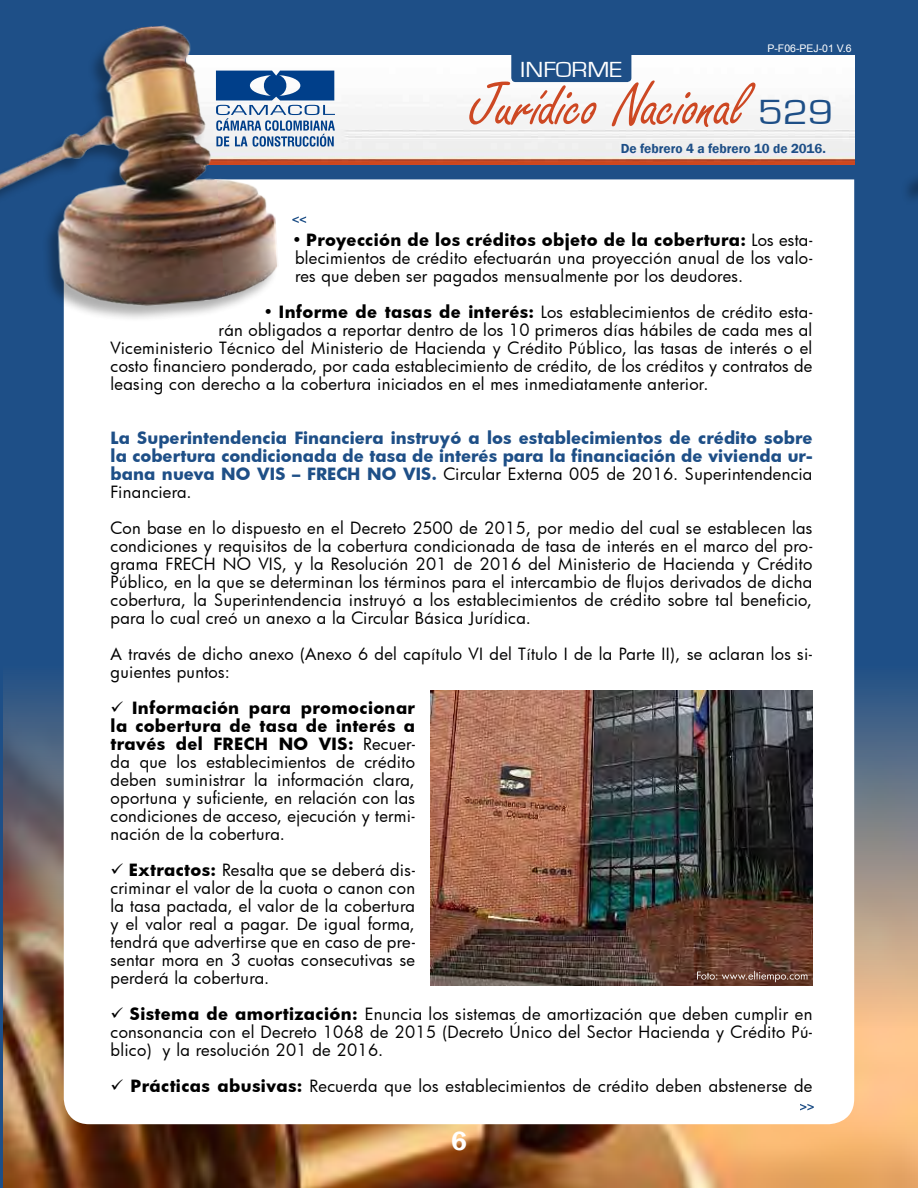
<style>
.page{position:relative;width:918px;height:1188px;background:#1e4f87}
.page>*{position:absolute;margin:0;border:0;box-sizing:border-box;transform-origin:0 0}
.t1{font:66px "Freestyle Scr D";letter-spacing:-.01em;color:#cd4823}
.t2{font:36px "Eurostile";color:#1e4f87;scale:1.14 1}
.t3{font:600 27px "Franklin Gothic";color:#fff}
.t4{font:22.5px "Eurostile";color:#fff;scale:1.14 1}
.t5{font:16.5px/18px "Futura";letter-spacing:.02em;color:#000;text-align:justify}
.t6{font:700 16.5px/18px "Futura";letter-spacing:.005em;color:#1e4f87;text-align:justify}
.t7{font:600 13.5px "Franklin Gothic";color:#1e4f87}
.t8{font:10.5px "Arial";color:#fff}
.s1{font-weight:700}
.s2{font-weight:400;color:#000}
</style>
<div class="page">
<img style="left:4px;top:665px;width:914px;height:523px">
<div style="left:64px;top:179px;width:790px;height:945px;background:#fff"></div>
<img style="left:281px;top:55px;width:573px;height:109px">
<div style="left:511px;top:37px;width:120px;height:45px;background:#1e4f87;border-radius:4px"></div>
<div style="left:0;top:26px;width:278px;height:297px;background:#000;opacity:.32"></div>
<img style="left:0;top:25px;width:281px;height:291px">
<svg style="left:216px;top:71px;width:119px;height:76px;background:#7998be"></svg>
<svg style="left:292px;top:216px;width:14px;height:7px"></svg>
<img style="left:430px;top:691px;width:383px;height:294px">
<svg style="left:697px;top:971px;width:110px;height:11px"></svg>
<svg style="left:800px;top:1104px;width:14px;height:6px"></svg>
<h3 class="t4" style="left:520px;top:57px;width:91px">INFORME</h3>
<p class="t8" style="left:767px;top:42px;width:86px">P-F06-PEJ-01 V.6</p>
<h1 class="t1" style="left:470px;top:70px;width:278px">Jurídico Nacional</h1>
<h2 class="t2" style="left:758px;top:93px;width:68px">529</h2>
<p class="t7" style="left:621px;top:140px;width:207px">De febrero 4 a febrero 10 de 2016.</p>
<p class="t5" style="left:292px;top:230px;width:522px">• <span class="s1">Proyección de los créditos objeto de la cobertura:</span> Los esta&shy;blecimientos de crédito efectuarán una proyección anual de los valo&shy;res que deben ser pagados mensualmente por los deudores.</p>
<p class="t5" style="left:264px;top:302px;width:550px">• <span class="s1">Informe de tasas de interés:</span> Los establecimientos de crédito esta-</p>
<p class="t5" style="left:219px;top:320px;width:595px">rán obligados a reportar dentro de los 10 primeros días hábiles de cada mes al</p>
<p class="t5" style="left:111px;top:338px;width:703px">Viceministerio Técnico del Ministerio de Hacienda y Crédito Público, las tasas de interés o el</p>
<p class="t5" style="left:111px;top:356px;width:703px">costo financiero ponderado, por cada establecimiento de crédito, de los créditos y contratos de</p>
<p class="t5" style="left:111px;top:374px;width:600px">leasing con derecho a la cobertura iniciados en el mes inmediatamente anterior.</p>
<p class="t6" style="left:111px;top:428px;width:703px">La Superintendencia Financiera instruyó a los establecimientos de crédito sobre la cobertura condicionada de tasa de interés para la financiación de vivienda ur&shy;bana nueva NO VIS – FRECH NO VIS. <span class="s2">Circular Externa 005 de 2016. Superintendencia Financiera.</span></p>
<p class="t5" style="left:111px;top:518px;width:703px">Con base en lo dispuesto en el Decreto 2500 de 2015, por medio del cual se establecen las condiciones y requisitos de la cobertura condicionada de tasa de interés en el marco del pro&shy;grama FRECH NO VIS, y la Resolución 201 de 2016 del Ministerio de Hacienda y Crédito Público, en la que se determinan los términos para el intercambio de flujos derivados de dicha cobertura, la Superintendencia instruyó a los establecimientos de crédito sobre tal beneficio, para lo cual creó un anexo a la Circular Básica Jurídica.</p>
<p class="t5" style="left:111px;top:644px;width:703px">A través de dicho anexo (Anexo 6 del capítulo VI del Título I de la Parte II), se aclaran los si&shy;guientes puntos:</p>
<p class="t5" style="left:111px;top:698px;width:306px">✓ <span class="s1">Información para promocionar la cobertura de tasa de interés a través del FRECH NO VIS:</span> Recuer&shy;da que los establecimientos de crédito deben suministrar la información clara, oportuna y suficiente, en relación con las condiciones de acceso, ejecución y termi&shy;nación de la cobertura.</p>
<p class="t5" style="left:111px;top:860px;width:306px">✓ <span class="s1">Extractos:</span> Resalta que se deberá dis&shy;criminar el valor de la cuota o canon con la tasa pactada, el valor de la cobertura y el valor real a pagar. De igual forma, tendrá que advertirse que en caso de pre&shy;sentar mora en 3 cuotas consecutivas se perderá la cobertura.</p>
<p class="t5" style="left:111px;top:1004px;width:703px">✓ <span class="s1">Sistema de amortización:</span> Enuncia los sistemas de amortización que deben cumplir en consonancia con el Decreto 1068 de 2015 (Decreto Único del Sector Hacienda y Crédito Pú&shy;blico) y la resolución 201 de 2016.</p>
<p class="t5" style="left:111px;top:1076px;width:703px">✓ <span class="s1">Prácticas abusivas:</span> Recuerda que los establecimientos de crédito deben abstenerse de</p>
<h3 class="t3" style="left:451px;top:1124px;width:17px">6</h3>
</div>
